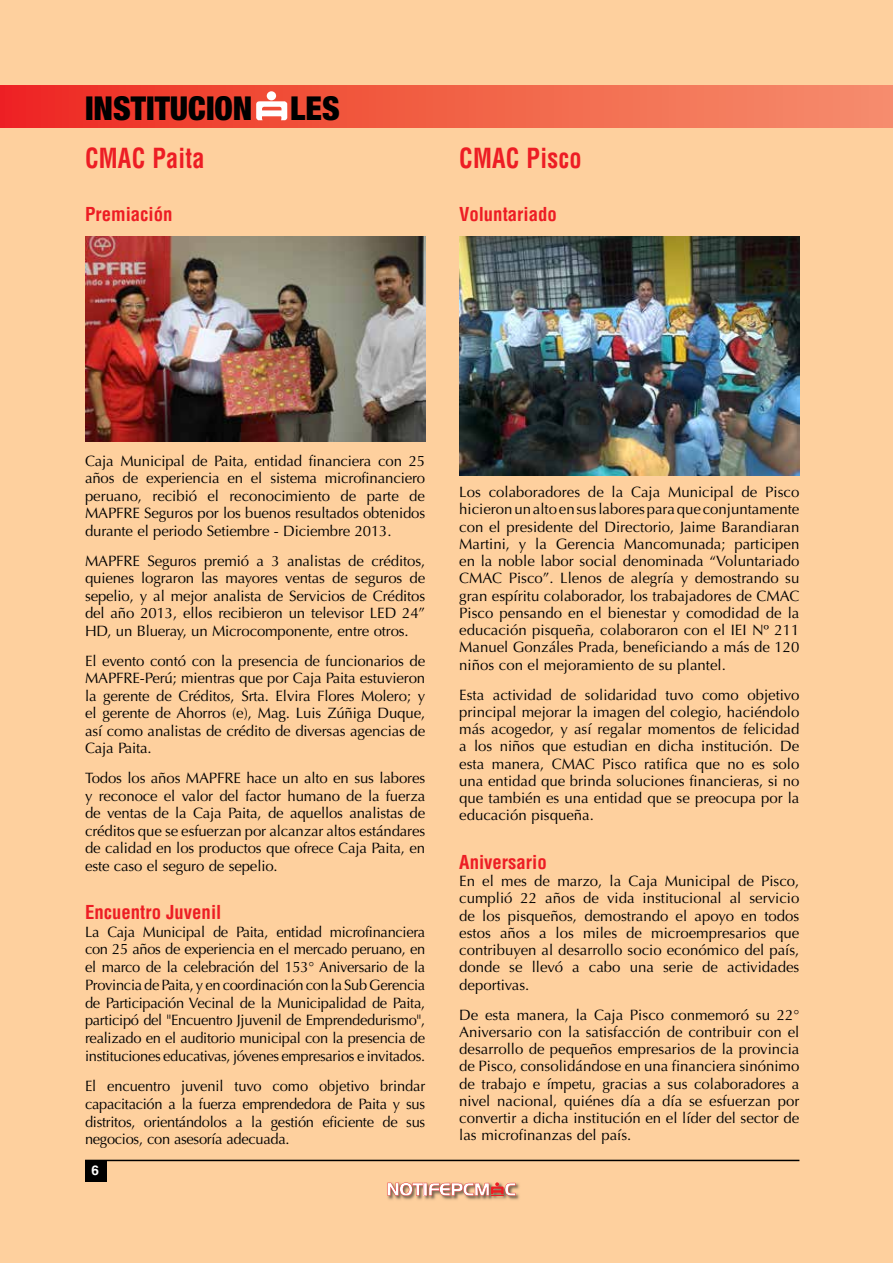
<style>
.page{position:relative;width:893px;height:1263px;background:#fed09e}
.page>*{position:absolute;margin:0;border:0;box-sizing:border-box;transform-origin:0 0}
.t1{font:900 condensed 33px "Helvetica Neue";color:#000}
.t2{font:700 condensed 27px "Helvetica LT Std";letter-spacing:.01em;color:#ed1d24;scale:.9 1}
.t3{font:700 condensed 18.75px "Helvetica LT Std";color:#ed1d24}
.t4{font:15px/17.2px "Optima LT Std";letter-spacing:-.01em;color:#000;text-align:justify}
.t5{font:700 13.5px "Helvetica LT Std";color:#fff}
</style>
<div class="page">
<div style="left:0;top:85px;width:893px;height:43px;background:linear-gradient(to right,#ed2a20,#f6916c)"></div>
<svg style="left:256px;top:101px;width:31px;height:19px"></svg>
<div style="left:267px;top:91px;width:9px;height:9px;background:#fff;border-radius:50%"></div>
<div style="left:85px;top:1160px;width:21px;height:22px;background:#000"></div>
<hr style="left:85px;top:1160px;width:714px;height:1px;background:#000">
<img style="left:387px;top:1182px;width:133px;height:18px">
<svg style="left:387px;top:1182px;width:128px;height:14px"></svg>
<img style="left:85px;top:236px;width:340px;height:206px">
<img style="left:459px;top:236px;width:340px;height:239px">
<h1 class="t1" style="left:85px;top:88px;width:256px">INSTITUCION LES</h1>
<h2 class="t2" style="left:85px;top:141px;width:134px">CMAC Paita</h2>
<p class="t3" style="left:85px;top:202px;width:89px">Premiación</p>
<h2 class="t2" style="left:459px;top:141px;width:137px">CMAC Pisco</h2>
<p class="t3" style="left:459px;top:202px;width:99px">Voluntariado</p>
<p class="t4" style="left:85px;top:452px;width:342px">Caja Municipal de Paita, entidad financiera con 25 años de experiencia en el sistema microfinanciero peruano, recibió el reconocimiento de parte de MAPFRE Seguros por los buenos resultados obtenidos durante el periodo Setiembre - Diciembre 2013.</p>
<p class="t4" style="left:85px;top:552px;width:342px">MAPFRE Seguros premió a 3 analistas de créditos, quienes lograron las mayores ventas de seguros de sepelio, y al mejor analista de Servicios de Créditos del año 2013, ellos recibieron un televisor LED 24” HD, un Blueray, un Microcomponente, entre otros.</p>
<p class="t4" style="left:85px;top:652px;width:342px">El evento contó con la presencia de funcionarios de MAPFRE-Perú; mientras que por Caja Paita estuvieron la gerente de Créditos, Srta. Elvira Flores Molero; y el gerente de Ahorros (e), Mag. Luis Zúñiga Duque, así como analistas de crédito de diversas agencias de Caja Paita.</p>
<p class="t4" style="left:85px;top:770px;width:342px">Todos los años MAPFRE hace un alto en sus labores y reconoce el valor del factor humano de la fuerza de ventas de la Caja Paita, de aquellos analistas de créditos que se esfuerzan por alcanzar altos estándares de calidad en los productos que ofrece Caja Paita, en este caso el seguro de sepelio.</p>
<p class="t3" style="left:85px;top:900px;width:138px">Encuentro Juvenil</p>
<p class="t4" style="left:85px;top:923px;width:342px;line-height:17.7px">La Caja Municipal de Paita, entidad microfinanciera con 25 años de experiencia en el mercado peruano, en el marco de la celebración del 153° Aniversario de la Provincia de Paita, y en coordinación con la Sub Gerencia de Participación Vecinal de la Municipalidad de Paita, participó del "Encuentro Jjuvenil de Emprendedurismo", realizado en el auditorio municipal con la presencia de instituciones educativas, jóvenes empresarios e invitados.</p>
<p class="t4" style="left:85px;top:1077px;width:342px;line-height:17.7px">El encuentro juvenil tuvo como objetivo brindar capacitación a la fuerza emprendedora de Paita y sus distritos, orientándolos a la gestión eficiente de sus negocios, con asesoría adecuada.</p>
<p class="t5" style="left:91px;top:1162px;width:9px">6</p>
<p class="t4" style="left:459px;top:483px;width:342px">Los colaboradores de la Caja Municipal de Pisco hicieron un alto en sus labores para que conjuntamente con el presidente del Directorio, Jaime Barandiaran Martini, y la Gerencia Mancomunada; participen en la noble labor social denominada “Voluntariado CMAC Pisco”. Llenos de alegría y demostrando su gran espíritu colaborador, los trabajadores de CMAC Pisco pensando en el bienestar y comodidad de la educación pisqueña, colaboraron con el IEI Nº 211<br>Manuel Gonzáles Prada, beneficiando a más de 120 niños con el mejoramiento de su plantel.</p>
<p class="t4" style="left:459px;top:686px;width:342px">Esta actividad de solidaridad tuvo como objetivo principal mejorar la imagen del colegio, haciéndolo más acogedor, y así regalar momentos de felicidad a los niños que estudian en dicha institución. De esta manera, CMAC Pisco ratifica que no es solo una entidad que brinda soluciones financieras, si no que también es una entidad que se preocupa por la educación pisqueña.</p>
<p class="t3" style="left:459px;top:850px;width:89px">Aniversario</p>
<p class="t4" style="left:459px;top:873px;width:342px">En el mes de marzo, la Caja Municipal de Pisco, cumplió 22 años de vida institucional al servicio de los pisqueños, demostrando el apoyo en todos estos años a los miles de microempresarios que contribuyen al desarrollo socio económico del país, donde se llevó a cabo una serie de actividades deportivas.</p>
<p class="t4" style="left:459px;top:1006px;width:342px">De esta manera, la Caja Pisco conmemoró su 22° Aniversario con la satisfacción de contribuir con el desarrollo de pequeños empresarios de la provincia de Pisco, consolidándose en una financiera sinónimo de trabajo e ímpetu, gracias a sus colaboradores a nivel nacional, quiénes día a día se esfuerzan por convertir a dicha institución en el líder del sector de las microfinanzas del país.</p>
</div>
